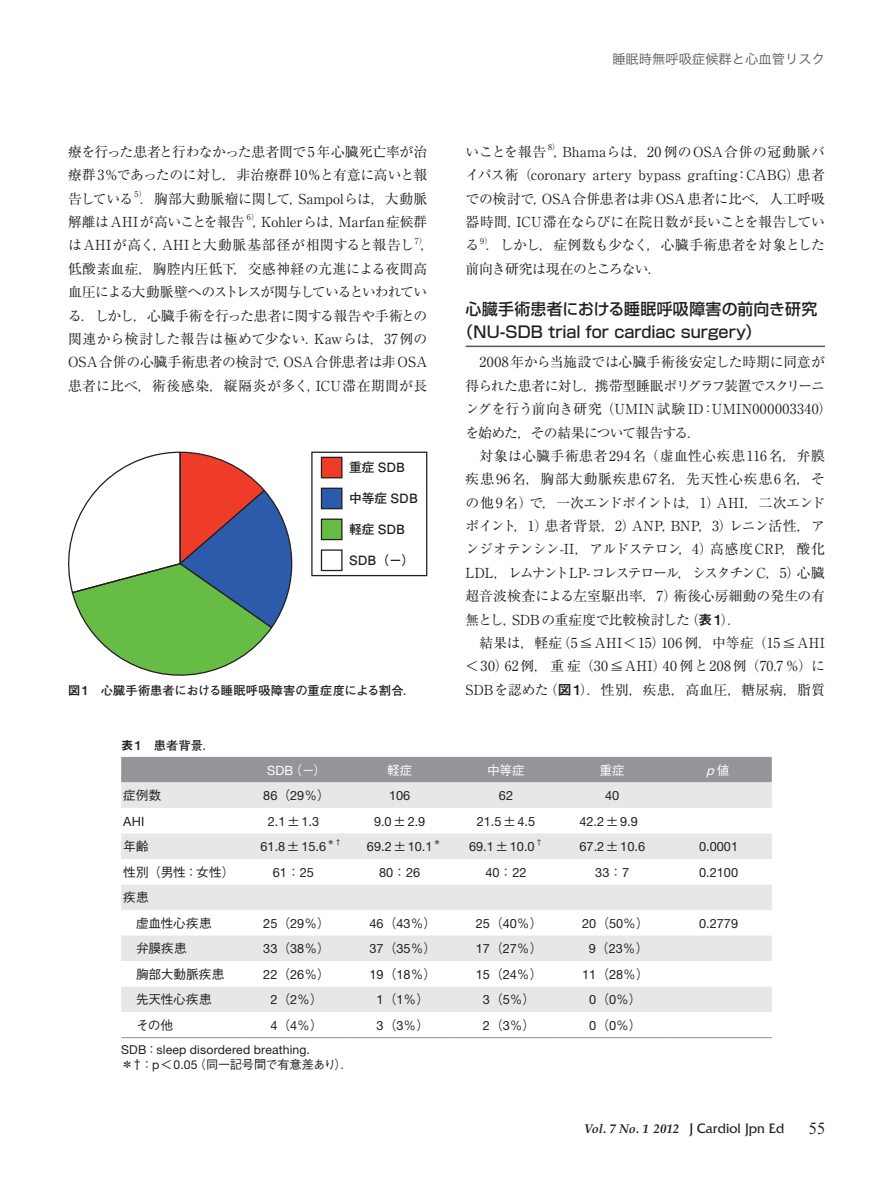
<style>
.page{position:relative;width:893px;height:1191px;background:#fff}
.page>*{position:absolute;margin:0;border:0;box-sizing:border-box;transform-origin:0 0}
.t1{font:16.5px "Times New Roman MT Std";color:#231f20}
.t2{font:500 15.9px/23.4px "Shin Go Pro";color:#231f20}
.t3{font:13.8px/23.4px "Ryumin Pro";letter-spacing:-.005em;color:#231f20;text-align:justify}
.t4{font:13.8px/23.4px "Ryumin Pro";letter-spacing:.02em;color:#231f20}
.t5{font:13.8px/23.4px "Ryumin Pro";letter-spacing:-.035em;color:#231f20}
.t6{font:13.35px "Hira Kaku Pro W3";color:#57585a}
.t7{font:12.75px "Helvetica Neue LT Std";color:#231f20}
.t8{font:500 12.75px/25.5px "Gothic BBB Pro";letter-spacing:-.01em;color:#231f20}
.t9{font:italic 700 12.75px "Palatino LT Std";color:#231f20}
.t10{font:700 12.75px "Futo Go B101 Pro";color:#231f20}
.t11{font:500 12.75px "Gothic BBB Pro";letter-spacing:-.005em;color:#fff}
.t12{font:12.75px "Helvetica Neue LT Std";color:#fff}
.t13{font:italic 12.75px "Helvetica Neue LT Std";color:#fff}
.t14{font:700 12.15px "Futo Go B101 Pro";color:#231f20}
.t15{font:12.15px "Helvetica Neue LT Std";letter-spacing:.01em;color:#231f20}
.t16{font:500 12.15px "Gothic BBB Pro";letter-spacing:-.03em;color:#231f20}
.t17{font:8.1px "Ryumin Pro";color:#231f20}
.t18{font:500 7.5px "Gothic BBB Pro";color:#231f20}
.s1{font-family:"Midashi Go Pro MB31";font-weight:400}
.s2{font-family:"Midashi Go Pro MB31"}
.s3{font-family:"Gothic BBB Pro";font-weight:500}
.s4{font-family:"Gothic BBB Pro";font-weight:500;font-style:normal}
.s5{font-family:"Helvetica Neue LT Std";font-weight:400}
.s6{font-family:"Friz Quadrata Std";font-weight:400;font-style:normal;font-size:14.4px}
</style>
<div class="page">
<hr style="left:466px;top:345px;width:359px;height:2px;background:#57585a">
<svg style="left:68px;top:451px;width:225px;height:225px"></svg>
<svg style="left:311px;top:451px;width:116px;height:126px"></svg>
<div style="left:121px;top:757px;width:651px;height:25px;background:#939598"></div>
<svg style="left:121px;top:782px;width:651px;height:230px;fill:#e6e7e9"></svg>
<hr style="left:121px;top:1037px;width:119px;height:1px;background:#939598">
<hr style="left:240px;top:1037px;width:107px;height:1px;background:#939598">
<hr style="left:347px;top:1037px;width:106px;height:1px;background:#939598">
<hr style="left:453px;top:1037px;width:106px;height:1px;background:#939598">
<hr style="left:559px;top:1037px;width:106px;height:1px;background:#939598">
<hr style="left:665px;top:1037px;width:107px;height:1px;background:#939598">
<p class="t3" style="left:68px;top:139px;width:361px">療を行った患者と行わなかった患者間で5 年心臓死亡率が治療群3％であったのに対し，非治療群10％と有意に高いと報告している</p>
<p class="t17" style="left:135px;top:187px;width:13px">5）</p>
<p class="t3" style="left:68px;top:186px;width:361px;text-indent:72px">．胸部大動脈瘤に関して，Sampolらは，大動脈解離はAHIが高いことを報告</p>
<p class="t17" style="left:247px;top:211px;width:13px">6）</p>
<p class="t4" style="left:68px;top:209px;width:361px;text-indent:184px">，Kohlerらは，Marfan症候群はAHIが高く，AHIと大動脈基部径が相関すると報告し</p>
<p class="t17" style="left:415px;top:234px;width:14px">7）</p>
<p class="t3" style="left:68px;top:232px;width:368px;text-align:left;text-indent:352px">，低酸素血症，胸腔内圧低下，交感神経の亢進による夜間高血圧による大動脈壁へのストレスが関与しているといわれている．しかし，心臓手術を行った患者に関する報告や手術との関連から検討した報告は極めて少ない．Kawらは，37例の<br>OSA合併の心臓手術患者の検討で，OSA合併患者は非OSA患者に比べ，術後感染，縦隔炎が多く，ICU滞在期間が長</p>
<p class="t10" style="left:349px;top:457px;width:57px">重症 SDB</p>
<p class="t10" style="left:349px;top:488px;width:70px">中等症 SDB</p>
<p class="t10" style="left:349px;top:519px;width:57px">軽症 SDB</p>
<p class="t10" style="left:349px;top:550px;width:67px">SDB（－）</p>
<p class="t14" style="left:68px;top:680px;width:349px"><span class="s1">図 1　</span>心臓手術患者における睡眠呼吸障害の重症度による割合．</p>
<p class="t14" style="left:121px;top:735px;width:95px"><span class="s1">表 1　</span>患者背景．</p>
<p class="t6" style="left:612px;top:47px;width:214px">睡眠時無呼吸症候群と心血管リスク</p>
<p class="t3" style="left:466px;top:139px;width:82px">いことを報告</p>
<p class="t17" style="left:548px;top:141px;width:13px">8）</p>
<p class="t3" style="left:466px;top:139px;width:361px;text-indent:88px">，Bhamaらは，20例のOSA合併の冠動脈バイパス術（coronary artery bypass grafting：CABG）患者での検討で，OSA合併患者は非OSA患者に比べ，人工呼吸器時間，ICU滞在ならびに在院日数が長いことを報告している</p>
<p class="t17" style="left:480px;top:234px;width:13px">9）</p>
<p class="t5" style="left:466px;top:232px;width:361px;text-indent:20px">．しかし，症例数も少なく，心臓手術患者を対象とした前向き研究は現在のところない．</p>
<p class="t2" style="left:458px;top:295px;width:361px;text-indent:8px">心臓手術患者における睡眠呼吸障害の前向き研究（NU-SDB trial for cardiac surgery）</p>
<p class="t3" style="left:465px;top:349px;width:368px;text-align:left;text-indent:14px">2008年から当施設では心臓手術後安定した時期に同意が得られた患者に対し，携帯型睡眠ポリグラフ装置でスクリーニングを行う前向き研究（UMIN試験 ID：UMIN000003340）を始めた，その結果について報告する．</p>
<p class="t3" style="left:466px;top:443px;width:361px;text-indent:14px">対象は心臓手術患者294名（虚血性心疾患116名，弁膜疾患96名，胸部大動脈疾患67名，先天性心疾患6名，その他9名）で，一次エンドポイントは，1）AHI，二次エンドポイント，1）患者背景，2）ANP，BNP，3）レニン活性，アンジオテンシン-II，アルドステロン，4）高感度CRP，酸化LDL，レムナントLP- コレステロール，シスタチンC，5）心臓超音波検査による左室駆出率，7）術後心房細動の発生の有無とし，SDB の重症度で比較検討した（<span class="s2">表 1</span>）．</p>
<p class="t3" style="left:466px;top:630px;width:361px;text-indent:14px">結果は，軽症（5≦AHI＜15）106例，中等症（15≦AHI＜30）62例，重症（30≦AHI）40例と208例（70.7％）にSDBを認めた（<span class="s2">図 1</span>）．性別，疾患，高血圧，糖尿病，脂質</p>
<p class="t12" style="left:267px;top:762px;width:61px">SDB<span class="s3">（－）</span></p>
<p class="t11" style="left:387px;top:759px;width:27px">軽症</p>
<p class="t11" style="left:487px;top:759px;width:39px">中等症</p>
<p class="t11" style="left:600px;top:759px;width:27px">重症</p>
<p class="t13" style="left:706px;top:762px;width:25px">p<span class="s4">値</span></p>
<p class="t8" style="left:123px;top:781px;width:39px">症例数</p>
<p class="t7" style="left:263px;top:788px;width:68px">86<span class="s3">（</span>29<span class="s3">％）</span></p>
<p class="t7" style="left:389px;top:788px;width:23px">106</p>
<p class="t7" style="left:499px;top:788px;width:16px">62</p>
<p class="t7" style="left:605px;top:788px;width:16px">40</p>
<p class="t7" style="left:123px;top:813px;width:23px">AHI</p>
<p class="t7" style="left:268px;top:813px;width:53px">2.1<span class="s3">±</span>1.3</p>
<p class="t7" style="left:374px;top:813px;width:53px">9.0<span class="s3">±</span>2.9</p>
<p class="t7" style="left:477px;top:813px;width:60px">21.5<span class="s3">±</span>4.5</p>
<p class="t7" style="left:579px;top:813px;width:60px">42.2<span class="s3">±</span>9.9</p>
<p class="t8" style="left:123px;top:832px;width:27px">年齢</p>
<p class="t7" style="left:261px;top:839px;width:67px">61.8<span class="s3">±</span>15.6</p>
<p class="t18" style="left:327px;top:836px;width:16px">＊†</p>
<p class="t7" style="left:367px;top:839px;width:67px">69.2<span class="s3">±</span>10.1</p>
<p class="t18" style="left:433px;top:836px;width:9px">＊</p>
<p class="t7" style="left:469px;top:839px;width:67px">69.1<span class="s3">±</span>10.0</p>
<p class="t18" style="left:536px;top:836px;width:9px">†</p>
<p class="t7" style="left:579px;top:839px;width:67px">67.2<span class="s3">±</span>10.6</p>
<p class="t7" style="left:699px;top:839px;width:41px">0.0001</p>
<p class="t8" style="left:123px;top:857px;width:113px">性別（男性：女性）</p>
<p class="t7" style="left:273px;top:864px;width:43px">61<span class="s3">：</span>25</p>
<p class="t7" style="left:379px;top:864px;width:43px">80<span class="s3">：</span>26</p>
<p class="t7" style="left:485px;top:864px;width:43px">40<span class="s3">：</span>22</p>
<p class="t7" style="left:595px;top:864px;width:36px">33<span class="s3">：</span>7</p>
<p class="t7" style="left:699px;top:864px;width:41px">0.2100</p>
<p class="t8" style="left:136px;top:883px;width:77px;text-indent:-13px">疾患<br>虚血性心疾患</p>
<p class="t7" style="left:263px;top:915px;width:68px">25<span class="s3">（</span>29<span class="s3">％）</span></p>
<p class="t7" style="left:370px;top:915px;width:68px">46<span class="s3">（</span>43<span class="s3">％）</span></p>
<p class="t7" style="left:476px;top:915px;width:68px">25<span class="s3">（</span>40<span class="s3">％）</span></p>
<p class="t7" style="left:582px;top:915px;width:68px">20<span class="s3">（</span>50<span class="s3">％）</span></p>
<p class="t7" style="left:699px;top:915px;width:41px">0.2779</p>
<p class="t8" style="left:136px;top:934px;width:52px">弁膜疾患</p>
<p class="t7" style="left:263px;top:941px;width:68px">33<span class="s3">（</span>38<span class="s3">％）</span></p>
<p class="t7" style="left:370px;top:941px;width:68px">37<span class="s3">（</span>35<span class="s3">％）</span></p>
<p class="t7" style="left:476px;top:941px;width:68px">17<span class="s3">（</span>27<span class="s3">％）</span></p>
<p class="t7" style="left:589px;top:941px;width:61px">9<span class="s3">（</span>23<span class="s3">％）</span></p>
<p class="t8" style="left:136px;top:959px;width:90px">胸部大動脈疾患</p>
<p class="t7" style="left:263px;top:966px;width:68px">22<span class="s3">（</span>26<span class="s3">％）</span></p>
<p class="t7" style="left:370px;top:966px;width:68px">19<span class="s3">（</span>18<span class="s3">％）</span></p>
<p class="t7" style="left:476px;top:966px;width:68px">15<span class="s3">（</span>24<span class="s3">％）</span></p>
<p class="t7" style="left:582px;top:966px;width:68px">11<span class="s3">（</span>28<span class="s3">％）</span></p>
<p class="t8" style="left:136px;top:985px;width:77px">先天性心疾患</p>
<p class="t8" style="left:270px;top:985px;width:54px"><span class="s5">2</span>（<span class="s5">2</span>％）</p>
<p class="t8" style="left:377px;top:985px;width:54px"><span class="s5">1</span>（<span class="s5">1</span>％）</p>
<p class="t8" style="left:483px;top:985px;width:54px"><span class="s5">3</span>（<span class="s5">5</span>％）</p>
<p class="t8" style="left:589px;top:985px;width:54px"><span class="s5">0</span>（<span class="s5">0</span>％）</p>
<p class="t8" style="left:136px;top:1010px;width:39px">その他</p>
<p class="t8" style="left:270px;top:1010px;width:54px"><span class="s5">4</span>（<span class="s5">4</span>％）</p>
<p class="t8" style="left:377px;top:1010px;width:54px"><span class="s5">3</span>（<span class="s5">3</span>％）</p>
<p class="t8" style="left:483px;top:1010px;width:54px"><span class="s5">2</span>（<span class="s5">3</span>％）</p>
<p class="t8" style="left:589px;top:1010px;width:54px"><span class="s5">0</span>（<span class="s5">0</span>％）</p>
<p class="t15" style="left:121px;top:1042px;width:190px">SDB<span class="s3">：</span>sleep disordered breathing.</p>
<p class="t16" style="left:121px;top:1055px;width:233px">＊†：<span class="s5">p</span>＜<span class="s5">0.05</span>（同一記号間で有意差あり）．</p>
<p class="t9" style="left:584px;top:1121px;width:202px">Vol. 7 No. 1 2012 <span class="s6">J Cardiol Jpn Ed</span></p>
<p class="t1" style="left:808px;top:1118px;width:18px">55</p>
</div>
